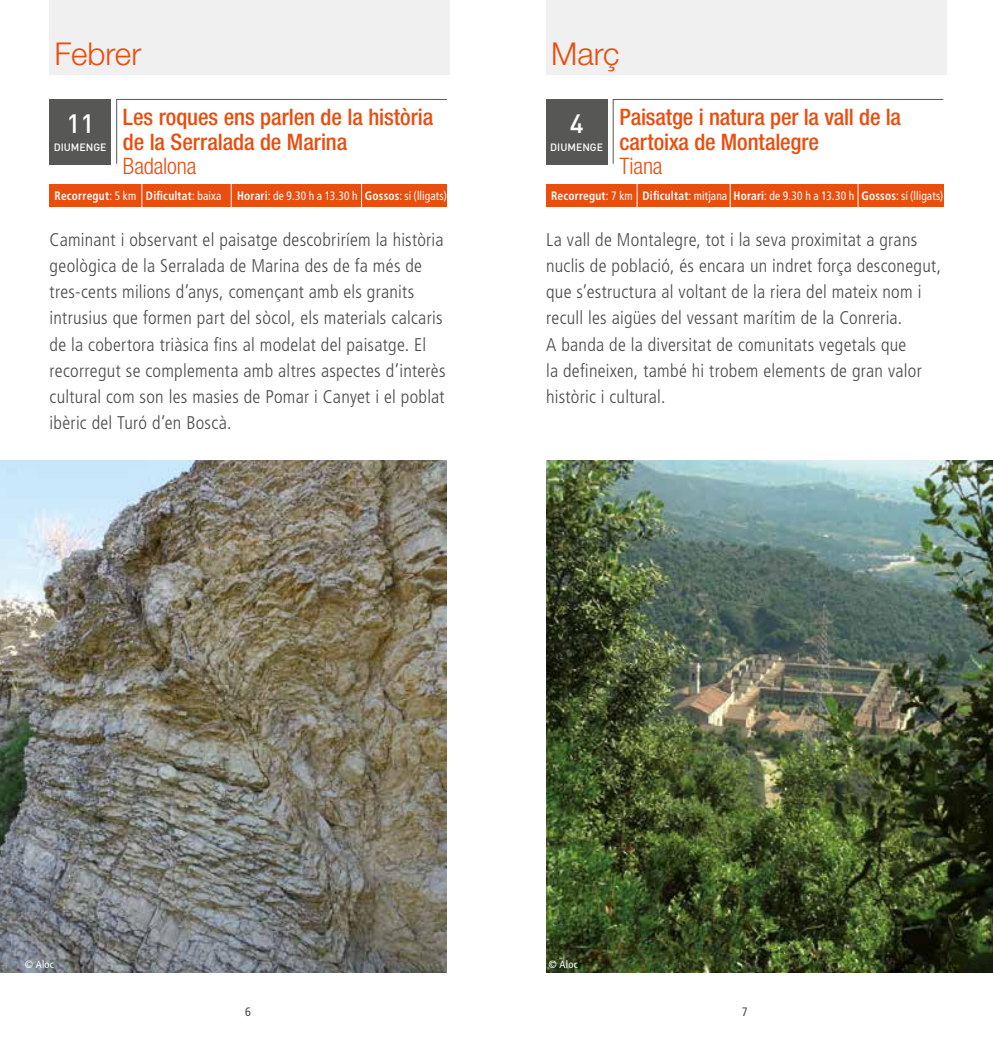
<style>
.page{position:relative;width:993px;height:1042px;background:#fff}
.page>*{position:absolute;margin:0;border:0;box-sizing:border-box;transform-origin:0 0}
.t1{font:300 31.5px "Helvetica Neue LT Std";color:#e94e0f}
.t2{font:500 26.25px "DIN";color:#fff}
.t3{font:500 condensed 22.75px/24.5px "Helvetica Neue LT Std";letter-spacing:-.005em;color:#e94e0f}
.t4{font:300 condensed 22.75px "Helvetica Neue LT Std";letter-spacing:-.01em;color:#e94e0f}
.t5{font:300 condensed 18.38px/26.2px "Frutiger LT Std";letter-spacing:.015em;color:#4a4a49}
.t6{font:condensed 12.25px "Frutiger LT Std";letter-spacing:.01em;color:#fff;scale:.93 1}
.t7{font:700 condensed 12.25px "Frutiger LT Std";letter-spacing:.02em;color:#fff;scale:.93 1}
.t8{font:condensed 12.25px "Frutiger LT Std";color:#4a4a49}
.t9{font:500 10.5px "DIN";color:#fff}
.t10{font:condensed 10.5px "Frutiger LT Std";letter-spacing:.025em;color:#fff}
.s1{font-weight:400}
.s2{font-weight:700}
</style>
<div class="page">
<img style="left:546px;top:460px;width:446px;height:512px">
<img style="left:0;top:460px;width:446px;height:512px">
<div style="left:546px;top:0;width:399px;height:75px;background:#f0f0f0"></div>
<div style="left:546px;top:185px;width:397px;height:22px;background:#e94e0f"></div>
<div style="left:546px;top:99px;width:61px;height:66px;background:#575756"></div>
<svg style="left:612px;top:99px;width:331px;height:65px"></svg>
<svg style="left:636px;top:184px;width:1px;height:23px"></svg>
<svg style="left:729px;top:184px;width:1px;height:23px"></svg>
<svg style="left:857px;top:184px;width:1px;height:23px"></svg>
<div style="left:50px;top:185px;width:396px;height:22px;background:#e94e0f"></div>
<div style="left:50px;top:0;width:399px;height:75px;background:#f0f0f0"></div>
<div style="left:50px;top:99px;width:61px;height:66px;background:#575756"></div>
<svg style="left:116px;top:99px;width:331px;height:65px"></svg>
<svg style="left:141px;top:184px;width:1px;height:23px"></svg>
<svg style="left:231px;top:184px;width:1px;height:23px"></svg>
<svg style="left:361px;top:184px;width:1px;height:23px"></svg>
<h1 class="t1" style="left:55px;top:34px;width:88px">Febrer</h1>
<h2 class="t2" style="left:66px;top:107px;width:29px">11</h2>
<p class="t9" style="left:54px;top:141px;width:54px">DIUMENGE</p>
<p class="t3" style="left:123px;top:105px;width:312px">Les roques ens parlen de la història de la Serralada de Marina</p>
<p class="t4" style="left:123px;top:153px;width:75px">Badalona</p>
<p class="t7" style="left:55px;top:189px;width:181px">Recorregut<span class="s1">: 5 km</span> Dificultat<span class="s1">: baixa</span></p>
<p class="t6" style="left:237px;top:189px;width:227px"><span class="s2">Horari</span>: de 9.30 h a 13.30 h <span class="s2">Gossos</span>: sí (lligats)</p>
<p class="t5" style="left:50px;top:226px;width:397px">Caminant i observant el paisatge descobriríem la història geològica de la Serralada de Marina des de fa més de tres-cents milions d’anys, començant amb els granits intrusius que formen part del sòcol, els materials calcaris de la cobertora triàsica fins al modelat del paisatge. El recorregut se complementa amb altres aspectes d’interès cultural com son les masies de Pomar i Canyet i el poblat ibèric del Turó d’en Boscà.</p>
<h1 class="t1" style="left:551px;top:34px;width:70px">Març</h1>
<h2 class="t2" style="left:569px;top:107px;width:15px">4</h2>
<p class="t9" style="left:550px;top:141px;width:54px">DIUMENGE</p>
<p class="t3" style="left:619px;top:105px;width:283px">Paisatge i natura per la vall de la cartoixa de Montalegre</p>
<p class="t4" style="left:619px;top:153px;width:45px">Tiana</p>
<p class="t6" style="left:551px;top:189px;width:423px"><span class="s2">Recorregut</span>: 7 km <span class="s2">Dificultat</span>: mitjana <span class="s2">Horari</span>: de 9.30 h a 13.30 h <span class="s2">Gossos</span>: sí (lligats)</p>
<p class="t5" style="left:546px;top:226px;width:396px">La vall de Montalegre, tot i la seva proximitat a grans nuclis de població, és encara un indret força desconegut, que s’estructura al voltant de la riera del mateix nom i recull les aigües del vessant marítim de la Conreria.<br>A banda de la diversitat de comunitats vegetals que<br>la defineixen, també hi trobem elements de gran valor històric i cultural.</p>
<p class="t10" style="left:25px;top:958px;width:31px">© Aloc</p>
<p class="t10" style="left:548px;top:958px;width:31px">© Aloc</p>
<p class="t8" style="left:245px;top:1005px;width:7px">6</p>
<p class="t8" style="left:741px;top:1005px;width:7px">7</p>
</div>
